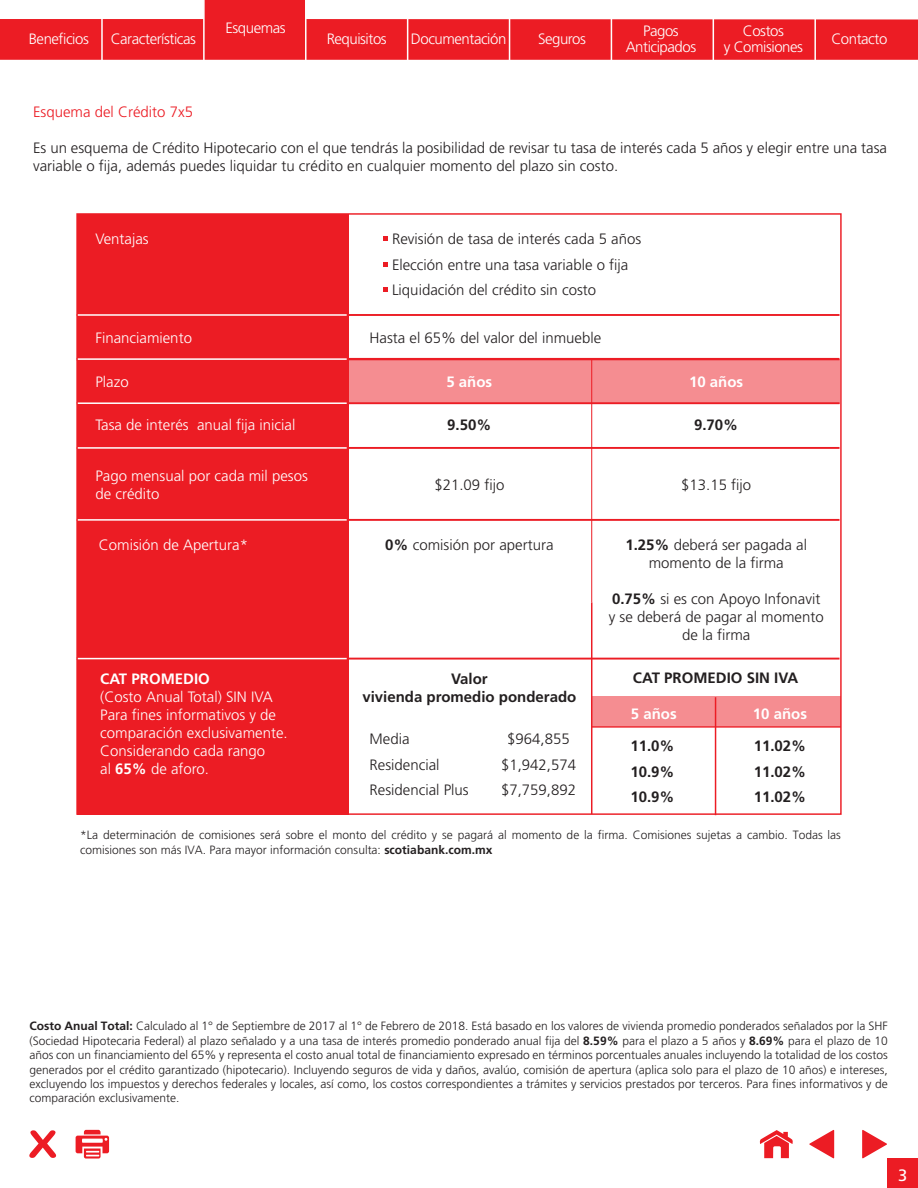
<style>
.page{position:relative;width:918px;height:1188px;background:#fff}
.page>*{position:absolute;margin:0;border:0;box-sizing:border-box;transform-origin:0 0}
.t1{font:16.5px "Frutiger";color:#fff}
.t2{font:300 15px/25.5px "Frutiger";color:#231f20}
.t3{font:300 15px/18px "Frutiger";color:#fff}
.t4{font:300 15px/15.1px "Frutiger";letter-spacing:-.03em;color:#fff;text-align:center}
.t5{font:700 15px/25.5px "Frutiger";color:#231f20;text-align:justify}
.t6{font:700 15px "Frutiger";color:#fff}
.t7{font:300 15px "Frutiger";color:#ec1c24}
.t8{font:300 12px/14.4px "Frutiger";color:#231f20;text-align:justify}
.s1{font-weight:700}
</style>
<div class="page">
<div style="left:592px;top:697px;width:249px;height:30px;background:#f58d91"></div>
<hr style="left:592px;top:726px;width:249px;height:2px;background:#ec1c24">
<hr style="left:715px;top:697px;width:1px;height:118px;background:#ec1c24">
<div style="left:77px;top:214px;width:271px;height:600px;background:#ec1c24"></div>
<div style="left:348px;top:359px;width:492px;height:44px;background:#f58d91"></div>
<svg style="left:862px;top:1130px;width:25px;height:28px"></svg>
<svg style="left:809px;top:1130px;width:25px;height:28px"></svg>
<svg style="left:29px;top:1130px;width:27px;height:28px"></svg>
<div style="left:888px;top:1158px;width:30px;height:30px;background:#ec1c24"></div>
<svg style="left:759px;top:1130px;width:34px;height:28px"></svg>
<svg style="left:76px;top:1130px;width:33px;height:29px"></svg>
<svg style="left:0;top:0;width:918px;height:60px;fill:#ec1c24"></svg>
<hr style="left:101px;top:0;width:2px;height:63px;background:#fff">
<hr style="left:203px;top:0;width:2px;height:63px;background:#fff">
<hr style="left:305px;top:0;width:2px;height:63px;background:#fff">
<hr style="left:407px;top:0;width:1px;height:63px;background:#fff">
<hr style="left:509px;top:0;width:1px;height:63px;background:#fff">
<hr style="left:611px;top:0;width:1px;height:63px;background:#fff">
<hr style="left:713px;top:0;width:1px;height:63px;background:#fff">
<hr style="left:814px;top:0;width:2px;height:63px;background:#fff">
<hr style="left:76px;top:314px;width:764px;height:2px;background:#ec1c24">
<hr style="left:76px;top:358px;width:764px;height:2px;background:#ec1c24">
<hr style="left:76px;top:402px;width:764px;height:2px;background:#ec1c24">
<hr style="left:76px;top:447px;width:764px;height:2px;background:#ec1c24">
<hr style="left:76px;top:519px;width:764px;height:2px;background:#ec1c24">
<hr style="left:76px;top:658px;width:764px;height:2px;background:#ec1c24">
<hr style="left:76px;top:314px;width:271px;height:2px;background:#fff">
<hr style="left:76px;top:358px;width:271px;height:2px;background:#fff">
<hr style="left:76px;top:402px;width:271px;height:2px;background:#fff">
<hr style="left:76px;top:447px;width:271px;height:2px;background:#fff">
<hr style="left:76px;top:519px;width:271px;height:2px;background:#fff">
<hr style="left:76px;top:658px;width:271px;height:1px;background:#fff">
<hr style="left:347px;top:214px;width:2px;height:582px;background:#ec1c24">
<hr style="left:591px;top:359px;width:1px;height:243px;background:#ec1c24">
<hr style="left:591px;top:602px;width:1px;height:212px;background:#ec1c24">
<svg style="left:383px;top:236px;width:4px;height:5px"></svg>
<svg style="left:383px;top:262px;width:4px;height:4px"></svg>
<svg style="left:383px;top:288px;width:4px;height:4px"></svg>
<p class="t4" style="left:29px;top:31px;width:62px">Beneficios</p>
<p class="t4" style="left:111px;top:31px;width:87px">Características</p>
<p class="t4" style="left:226px;top:20px;width:62px">Esquemas</p>
<p class="t4" style="left:327px;top:31px;width:62px">Requisitos</p>
<p class="t4" style="left:411px;top:31px;width:97px">Documentación</p>
<p class="t4" style="left:538px;top:31px;width:49px">Seguros</p>
<p class="t4" style="left:724px;top:24px;width:81px">Costos<br>y Comisiones</p>
<p class="t4" style="left:831px;top:31px;width:58px">Contacto</p>
<p class="t4" style="left:626px;top:24px;width:72px">Pagos<br>Anticipados</p>
<p class="t7" style="left:33px;top:103px;width:162px">Esquema del Crédito 7x5</p>
<p class="t2" style="left:33px;top:139px;width:855px;line-height:18px">Es un esquema de Crédito Hipotecario con el que tendrás la posibilidad de revisar tu tasa de interés cada 5 años y elegir entre una tasa variable o fija, además puedes liquidar tu crédito en cualquier momento del plazo sin costo.</p>
<p class="t3" style="left:95px;top:230px;width:55px">Ventajas</p>
<p class="t3" style="left:95px;top:329px;width:98px">Financiamiento</p>
<p class="t3" style="left:95px;top:373px;width:35px">Plazo</p>
<p class="t3" style="left:95px;top:416px;width:202px">Tasa de interés anual fija inicial</p>
<p class="t3" style="left:95px;top:466px;width:214px">Pago mensual por cada mil pesos de crédito</p>
<p class="t3" style="left:99px;top:536px;width:151px">Comisión de Apertura*</p>
<p class="t6" style="left:100px;top:670px;width:111px">CAT PROMEDIO</p>
<p class="t3" style="left:100px;top:688px;width:189px">(Costo Anual Total) SIN IVA<br>Para fines informativos y de comparación exclusivamente.<br>Considerando cada rango<br>al <span class="s1">65%</span> de aforo.</p>
<p class="t2" style="left:392px;top:226px;width:251px">Revisión de tasa de interés cada 5 años<br>Elección entre una tasa variable o fija<br>Liquidación del crédito sin costo</p>
<p class="t2" style="left:370px;top:325px;width:233px">Hasta el 65% del valor del inmueble</p>
<p class="t6" style="left:446px;top:373px;width:47px">5 años</p>
<p class="t6" style="left:689px;top:373px;width:56px">10 años</p>
<p class="t5" style="left:447px;top:412px;width:46px">9.50%</p>
<p class="t5" style="left:694px;top:412px;width:46px">9.70%</p>
<p class="t2" style="left:434px;top:472px;width:72px">$21.09 fijo</p>
<p class="t2" style="left:681px;top:472px;width:72px">$13.15 fijo</p>
<p class="t2" style="left:385px;top:532px;width:170px"><span class="s1">0%</span> comisión por apertura</p>
<p class="t2" style="left:625px;top:536px;width:183px;line-height:18px;text-align:center"><span class="s1">1.25%</span> deberá ser pagada al momento de la firma</p>
<p class="t2" style="left:609px;top:590px;width:217px;line-height:18px;text-align:center"><span class="s1">0.75%</span> si es con Apoyo Infonavit y se deberá de pagar al momento de la firma</p>
<p class="t5" style="left:362px;top:670px;width:215px;line-height:18px;text-align:center">Valor<br>vivienda promedio ponderado</p>
<p class="t2" style="left:370px;top:726px;width:101px">Media<br>Residencial<br>Residencial Plus</p>
<p class="t2" style="left:501px;top:726px;width:77px;text-align:center">$964,855 $1,942,574 $7,759,892</p>
<p class="t5" style="left:633px;top:665px;width:167px">CAT PROMEDIO SIN IVA</p>
<p class="t6" style="left:631px;top:705px;width:47px">5 años</p>
<p class="t6" style="left:753px;top:705px;width:56px">10 años</p>
<p class="t5" style="left:630px;top:733px;width:46px">11.0% 10.9% 10.9%</p>
<p class="t5" style="left:754px;top:733px;width:54px">11.02% 11.02% 11.02%</p>
<p class="t8" style="left:80px;top:828px;width:762px">*La determinación de comisiones será sobre el monto del crédito y se pagará al momento de la firma. Comisiones sujetas a cambio. Todas las comisiones son más IVA. Para mayor información consulta: <span class="s1">scotiabank.com.mx</span></p>
<p class="t8" style="left:29px;top:1019px;width:860px"><span class="s1">Costo Anual Total:</span> Calculado al 1° de Septiembre de 2017 al 1° de Febrero de 2018. Está basado en los valores de vivienda promedio ponderados señalados por la SHF (Sociedad Hipotecaria Federal) al plazo señalado y a una tasa de interés promedio ponderado anual fija del <span class="s1">8.59%</span> para el plazo a 5 años y <span class="s1">8.69%</span> para el plazo de 10 años con un financiamiento del 65% y representa el costo anual total de financiamiento expresado en términos porcentuales anuales incluyendo la totalidad de los costos generados por el crédito garantizado (hipotecario). Incluyendo seguros de vida y daños, avalúo, comisión de apertura (aplica solo para el plazo de 10 años) e intereses, excluyendo los impuestos y derechos federales y locales, así como, los costos correspondientes a trámites y servicios prestados por terceros. Para fines informativos y de comparación exclusivamente.</p>
<h1 class="t1" style="left:898px;top:1166px;width:11px">3</h1>
</div>
